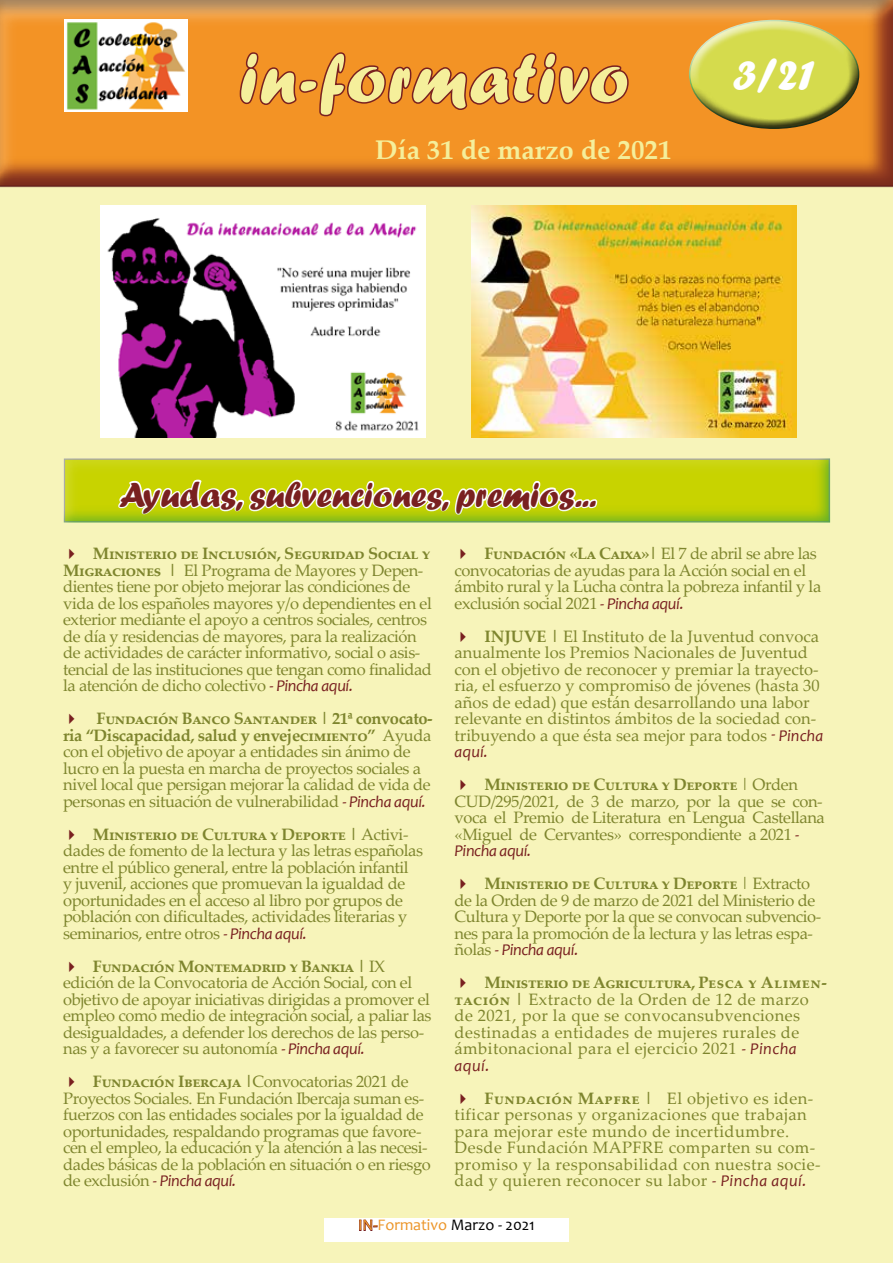
<style>
.page{position:relative;width:893px;height:1263px;background:#fff}
.page>*{position:absolute;margin:0;border:0;box-sizing:border-box;transform-origin:0 0}
.t1{font:72px "Forte";letter-spacing:.025em;color:#f5ef9b}
.t2{font:45px "Forte";color:#fff}
.t3{font:36px "Forte";color:#792020}
.t4{font:700 27px "Palatino Linotype";color:#f5ef9b}
.t5{font:16.5px/16.5px "Palatino Linotype";letter-spacing:-.025em;color:#7e852e}
.t6{font:16.5px/16.5px "Palatino Linotype";letter-spacing:.025em;color:#7e852e}
.t7{font:16.5px/16.5px "Palatino Linotype";color:#7e852e}
.t8{font:italic 16.5px "Candara";letter-spacing:-.02em;color:#792020}
.t9{font:16.2px "Candara";color:#ec9528}
.s1{font-weight:700}
.s2{font-family:"Candara";font-style:italic;color:#792020}
.s3{font-family:"Palatino Linotype";font-style:normal;color:#7e852e}
.s4{color:#000}
</style>
<div class="page">
<div style="left:0;top:180px;width:893px;height:1083px;background:#f7f4ba"></div>
<div style="left:0;top:0;width:893px;height:190px;background:#792020;opacity:.75"></div>
<div style="left:686px;top:17px;width:176px;height:74px;background:#fff;opacity:.75"></div>
<div style="left:686px;top:46px;width:184px;height:85px;background:#000;opacity:.75"></div>
<div style="left:324px;top:1219px;width:245px;height:23px;background:#fff"></div>
<svg style="left:359px;top:1219px;width:18px;height:12px"></svg>
<img style="left:65px;top:20px;width:122px;height:92px">
<img style="left:471px;top:206px;width:325px;height:232px">
<img style="left:101px;top:206px;width:325px;height:232px">
<div style="left:54px;top:453px;width:778px;height:72px;background:#3fa535;opacity:.75"></div>
<h1 class="t1" style="left:239px;top:36px;width:390px">in-formativo</h1>
<h3 class="t4" style="left:375px;top:131px;width:298px">Día 31 de marzo de 2021</h3>
<h2 class="t2" style="left:733px;top:49px;width:84px">3/21</h2>
<h3 class="t3" style="left:119px;top:474px;width:478px">Ayudas, subvenciones, premios...</h3>
<p class="t5" style="left:63px;top:545px;width:370px;text-indent:30px"><span class="s1">Ministerio de Inclusión, Seguridad Social y Migraciones |</span> El Programa de Mayores y Depen&shy;dientes tiene por objeto mejorar las condiciones de vida de los españoles mayores y/o dependientes en el exterior mediante el apoyo a centros sociales, centros de día y residencias de mayores, para la realización de actividades de carácter informativo, social o asis&shy;tencial de las instituciones que tengan como finalidad la atención de dicho colectivo <span class="s2">- Pincha aquí.</span></p>
<p class="t5" style="left:63px;top:710px;width:371px;text-indent:33px"><span class="s1">Fundación Banco Santander | 21ª convocato&shy;ria “Discapacidad, salud y envejecimiento”</span> Ayuda con el objetivo de apoyar a entidades sin ánimo de lucro en la puesta en marcha de proyectos sociales a nivel local que persigan mejorar la calidad de vida de personas en situación de vulnerabilidad <span class="s2">- Pincha aquí.</span></p>
<p class="t5" style="left:63px;top:825px;width:361px;text-indent:30px"><span class="s1">Ministerio de Cultura y Deporte |</span> Activi&shy;dades de fomento de la lectura y las letras españolas entre el público general, entre la población infantil<br>y juvenil, acciones que promuevan la igualdad de oportunidades en el acceso al libro por grupos de población con dificultades, actividades literarias y seminarios, entre otros <span class="s2">- Pincha aquí.</span></p>
<p class="t5" style="left:63px;top:957px;width:370px;text-indent:30px"><span class="s1">Fundación Montemadrid y Bankia |</span> IX edición de la Convocatoria de Acción Social, con el objetivo de apoyar iniciativas dirigidas a promover el empleo como medio de integración social, a paliar las desigualdades, a defender los derechos de las perso&shy;nas y a favorecer su autonomía <span class="s2">- Pincha aquí.</span></p>
<p class="t5" style="left:63px;top:1073px;width:369px;text-align:center"><span class="s1">Fundación Ibercaja |</span>Convocatorias 2021 de Proyectos Sociales. En Fundación Ibercaja suman es&shy;fuerzos con las entidades sociales por la igualdad de oportunidades, respaldando programas que favore&shy;cen el empleo, la educación y la atención a las necesi&shy;dades básicas de la población en situación o en riesgo</p>
<p class="t8" style="left:63px;top:1170px;width:175px"><span class="s3">de exclusión</span> - Pincha aquí.</p>
<p class="t5" style="left:455px;top:545px;width:368px;text-indent:30px"><span class="s1">Fundación «La Caixa»|</span> El 7 de abril se abre las convocatorias de ayudas para la Acción social en el ámbito rural y la Lucha contra la pobreza infantil y la exclusión social 2021 <span class="s2">- Pincha aquí.</span></p>
<p class="t7" style="left:455px;top:627px;width:370px;text-indent:30px"><span class="s1">INJUVE |</span> El Instituto de la Juventud convoca anualmente los Premios Nacionales de Juventud con el objetivo de reconocer y premiar la trayecto&shy;ria, el esfuerzo y compromiso de jóvenes (hasta 30 años de edad) que están desarrollando una labor relevante en distintos ámbitos de la sociedad con&shy;tribuyendo a que ésta sea mejor para todos <span class="s2">- Pincha</span></p>
<p class="t8" style="left:455px;top:741px;width:35px">aquí.</p>
<p class="t5" style="left:455px;top:776px;width:372px;text-indent:30px"><span class="s1">Ministerio de Cultura y Deporte</span> | Orden CUD/295/2021, de 3 de marzo, por la que se con&shy;voca el Premio de Literatura en Lengua Castellana «Miguel de Cervantes» correspondiente a 2021 <span class="s2">-</span></p>
<p class="t8" style="left:455px;top:840px;width:78px">Pincha aquí.</p>
<p class="t5" style="left:455px;top:875px;width:368px;text-indent:30px"><span class="s1">Ministerio de Cultura y Deporte</span> | Extracto de la Orden de 9 de marzo de 2021 del Ministerio de Cultura y Deporte por la que se convocan subvencio&shy;nes para la promoción de la lectura y las letras espa-</p>
<p class="t8" style="left:455px;top:939px;width:125px"><span class="s3">ñolas</span> - Pincha aquí.</p>
<p class="t6" style="left:455px;top:974px;width:374px;text-indent:30px"><span class="s1">Ministerio de Agricultura, Pesca y Alimen&shy;tación |</span> Extracto de la Orden de 12 de marzo de 2021, por la que se convocansubvenciones destinadas a entidades de mujeres rurales de ámbitonacional para el ejercicio 2021 <span class="s2">- Pincha</span></p>
<p class="t8" style="left:455px;top:1055px;width:37px">aquí.</p>
<p class="t6" style="left:455px;top:1089px;width:367px;text-indent:30px"><span class="s1">Fundación Mapfre |</span> El objetivo es iden&shy;tificar personas y organizaciones que trabajan para mejorar este mundo de incertidumbre.<br>Desde Fundación MAPFRE comparten su com&shy;promiso y la responsabilidad con nuestra socie&shy;dad y quieren reconocer su labor <span class="s2">- Pincha aquí.</span></p>
<p class="t9" style="left:358px;top:1215px;width:178px">IN-Formativo <span class="s4">Marzo - 2021</span></p>
</div>
